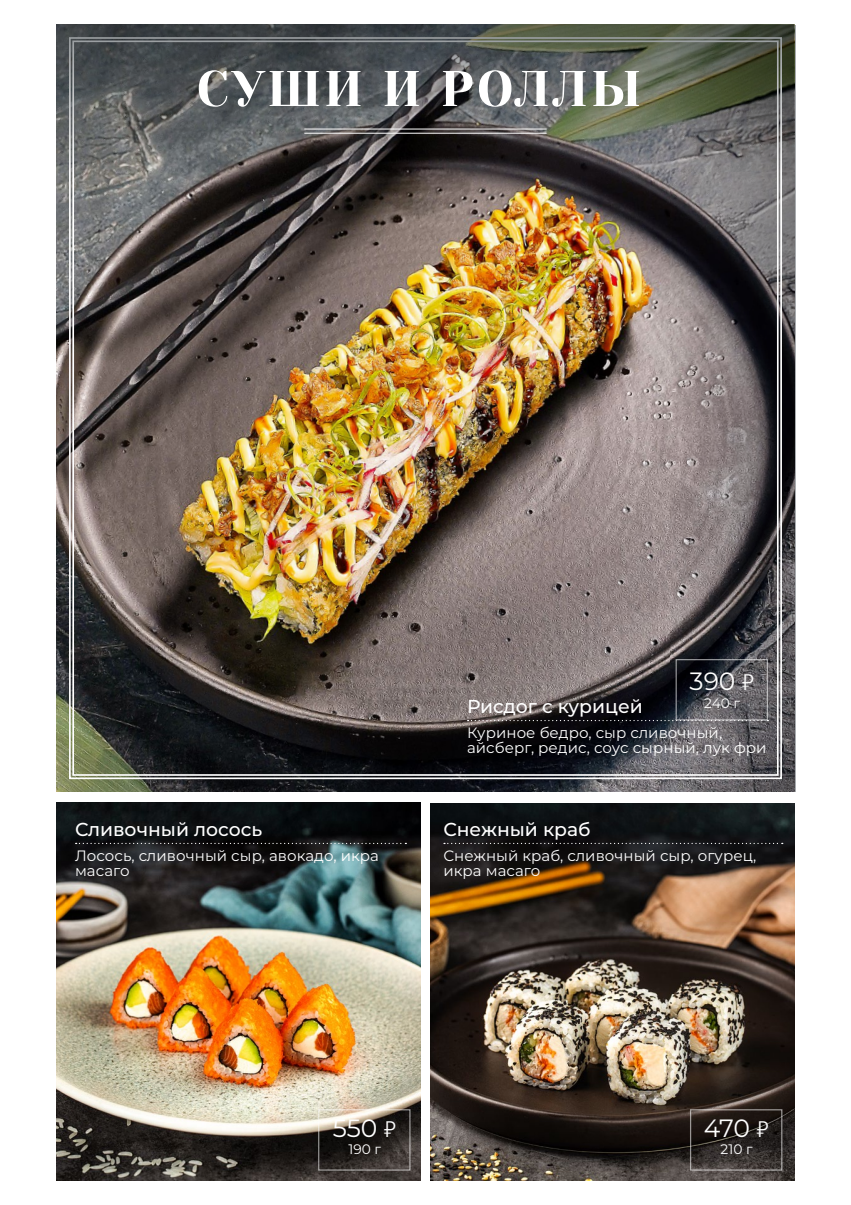
<style>
.page{position:relative;width:851px;height:1205px;background:#fff}
.page>*{position:absolute;margin:0;border:0;box-sizing:border-box;transform-origin:0 0}
.t1{font:50px "Yeseva One";letter-spacing:.05em;color:#fff}
.t2{font:100 25px "Montserrat";letter-spacing:-.005em;color:#fff}
.t3{font:100 18.75px "Montserrat";color:#fff}
.t4{font:100 15px/15px "Montserrat";letter-spacing:.005em;color:#fff}
.t5{font:100 13.75px "Montserrat";color:#fff}
.s1{font-family:"PT Rouble Sans";font-weight:400;font-size:22.5px}
</style>
<div class="page">
<img style="left:57px;top:172px;width:613px;height:619px">
<svg style="left:670px;top:25px;width:125px;height:766px;background:#4a484b"></svg>
<img style="left:68px;top:172px;width:714px;height:608px">
<svg style="left:467px;top:720px;width:301px;height:1px"></svg>
<svg style="left:57px;top:25px;width:737px;height:147px;background:#555855"></svg>
<hr style="left:304px;top:129px;width:242px;height:1px;background:#fff">
<hr style="left:304px;top:133px;width:242px;height:1px;background:#fff">
<img style="left:431px;top:803px;width:363px;height:378px">
<img style="left:57px;top:802px;width:363px;height:379px">
<svg style="left:444px;top:843px;width:338px;height:1px"></svg>
<svg style="left:76px;top:843px;width:330px;height:1px"></svg>
<div style="left:318px;top:1109px;width:92px;height:61px;border:1px solid #fff"></div>
<h1 class="t1" style="left:196px;top:52px;width:446px">СУШИ И РОЛЛЫ</h1>
<p class="t3" style="left:75px;top:816px;width:189px">Сливочный лосось</p>
<p class="t4" style="left:75px;top:848px;width:305px">Лосось, сливочный сыр, авокадо, икра масаго</p>
<h2 class="t2" style="left:689px;top:665px;width:67px">390 <span class="s1">ь</span></h2>
<p class="t5" style="left:704px;top:694px;width:37px">240 г</p>
<p class="t3" style="left:467px;top:694px;width:177px">Рисдог с курицей</p>
<p class="t4" style="left:467px;top:725px;width:301px">Куриное бедро, сыр сливочный, айсберг, редис, соус сырный, лук фри</p>
<p class="t3" style="left:443px;top:816px;width:149px">Снежный краб</p>
<p class="t4" style="left:443px;top:848px;width:314px">Снежный краб, сливочный сыр, огурец, икра масаго</p>
<h2 class="t2" style="left:333px;top:1111px;width:65px">550 <span class="s1">ь</span></h2>
<p class="t5" style="left:348px;top:1140px;width:34px">190 г</p>
<h2 class="t2" style="left:703px;top:1111px;width:67px">470 <span class="s1">ь</span></h2>
<p class="t5" style="left:720px;top:1140px;width:34px">210 г</p>
</div>
